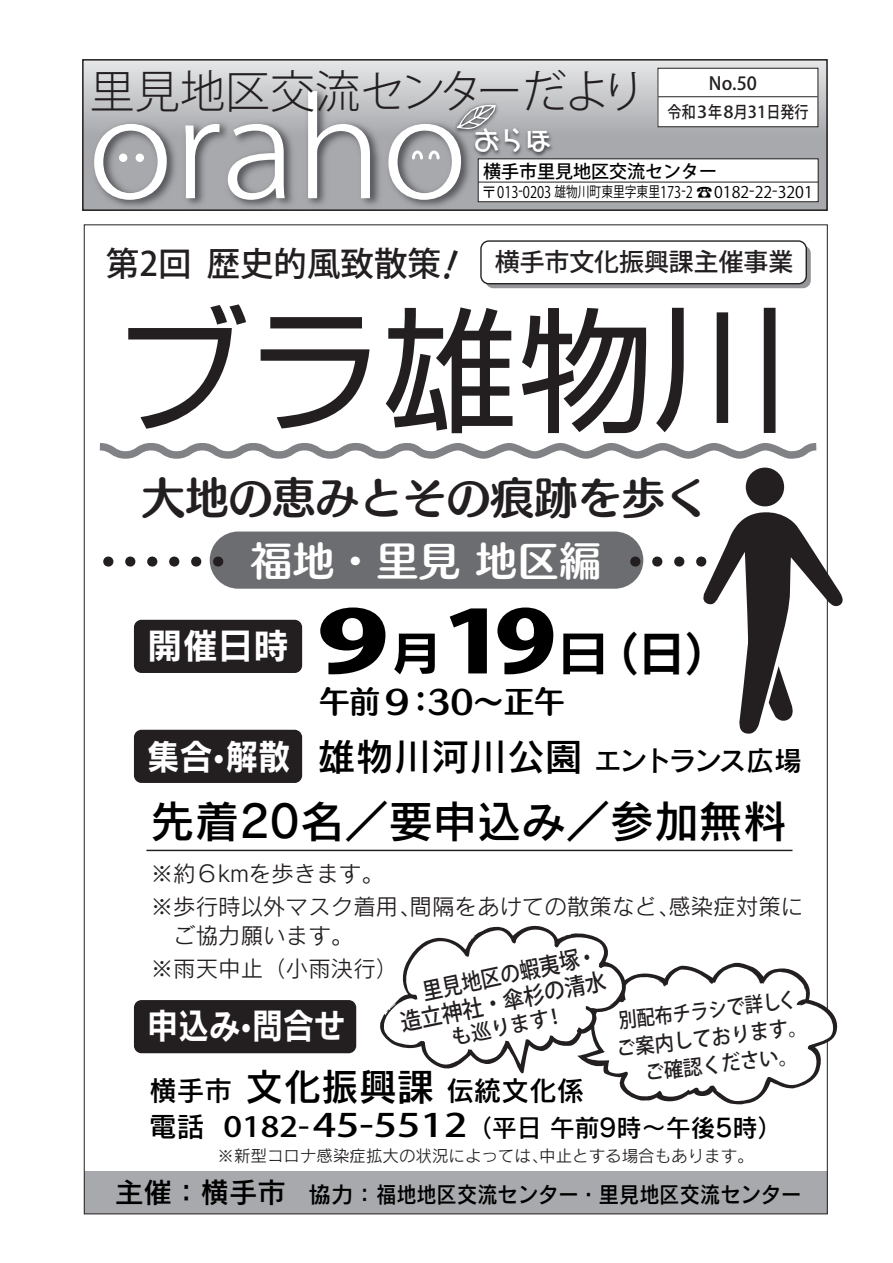
<style>
.page{position:relative;width:893px;height:1263px;background:#fff}
.page>*{position:absolute;margin:0;border:0;box-sizing:border-box;transform-origin:0 0}
.t1{font:135px "Shin Go Pro";color:#231f20}
.t2{font:46.35px "Rodin Pro B";color:#000;scale:1.13 1}
.t3{font:300 45px "Koz Go Pro";color:#231f20}
.t4{font:44.25px "Rodin Pro DB";color:#000}
.t5{font:43.65px "Humming Std B";color:#231f20}
.t6{font:40.05px "Humming Std B";color:#fff;scale:1.05 1}
.t7{font:35.4px "Rodin Pro B";color:#fff;scale:.88 1}
.t8{font:35.4px "Rodin Pro B";color:#fff;scale:.93 1}
.t9{font:35.4px "Rodin Pro B";color:#fff}
.t10{font:500 33.45px "Koz Go Pro";color:#231f20}
.t11{font:30.6px "Humming Std B";color:#000}
.t12{font:27.6px "Rodin Pro DB";letter-spacing:-.1em;color:#000}
.t13{font:27.6px "Rodin Pro DB";color:#000}
.t14{font:500 25.5px "Hase Toppo Std";color:#fff}
.t15{font:500 24.9px "Koz Go Pro";color:#231f20}
.t16{font:24.75px "Rodin Pro DB";color:#000}
.t17{font:500 23.25px "Koz Go Pro";color:#231f20;scale:.9 1}
.t18{font:500 22.8px "Koz Go Pro";color:#231f20;scale:.87 1}
.t19{font:22.5px/33px "Rodin Pro M";color:#231f20}
.t20{font:22.5px "Rodin Pro DB";color:#000}
.t21{font:500 20.7px/27.6px "Koz Go Pro";color:#231f20;text-align:center;scale:.88 1}
.t22{font:500 20.4px "Koz Go Pro";color:#231f20}
.t23{font:500 18px "Koz Go Pro";color:#000}
.t24{font:500 18px "Koz Go Pro";color:#231f20}
.t25{font:16.5px "Rodin Pro M";color:#231f20}
.t26{font:500 16.5px "Koz Go Pro";color:#231f20;scale:.85 1}
.t27{font:15.9px "Koz Go Pro";color:#000}
.s1{font-size:14.55px}
.s2{font-family:"Koz Go Std";font-weight:800;font-size:85.5px}
.s3{font-size:37.8px}
.s4{font-size:23.25px}
.s5{font-size:27.6px}
.s6{font-family:"Koz Go Pro";font-weight:500;font-size:27.6px}
.s7{font-family:"Koz Go Pro";font-weight:500;font-size:31.95px}
.s8{font-size:28.5px}
</style>
<div class="page">
<div style="left:84px;top:1171px;width:743px;height:43px;background:#a8a9ad"></div>
<div style="left:210px;top:531px;width:433px;height:58px;background:#6c6d70;border-radius:29px"></div>
<svg style="left:550px;top:62px;width:275px;height:146px;background:#b4b5b8"></svg>
<div style="left:658px;top:68px;width:160px;height:59px;background:#fff"></div>
<div style="left:658px;top:68px;width:160px;height:59px;border:1px solid #231f20"></div>
<hr style="left:658px;top:96px;width:160px;height:1px;background:#231f20">
<div style="left:478px;top:159px;width:340px;height:43px;background:#fff"></div>
<div style="left:478px;top:159px;width:340px;height:43px;border:1px solid #231f20"></div>
<hr style="left:478px;top:182px;width:340px;height:1px;background:#231f20">
<img style="left:82px;top:59px;width:402px;height:198px">
<svg style="left:94px;top:124px;width:73px;height:76px"></svg>
<svg style="left:185px;top:124px;width:34px;height:74px"></svg>
<svg style="left:228px;top:124px;width:57px;height:76px"></svg>
<svg style="left:308px;top:91px;width:62px;height:107px"></svg>
<div style="left:119px;top:154px;width:8px;height:8px;background:#fff;border-radius:50%"></div>
<div style="left:136px;top:154px;width:8px;height:8px;background:#fff;border-radius:50%"></div>
<img style="left:420px;top:75px;width:186px;height:136px">
<img style="left:401px;top:59px;width:149px;height:126px">
<svg style="left:388px;top:104px;width:108px;height:96px"></svg>
<svg style="left:99px;top:443px;width:718px;height:16px"></svg>
<svg style="left:485px;top:246px;width:326px;height:42px"></svg>
<div style="left:481px;top:241px;width:325px;height:43px;background:#fff;border-radius:8px"></div>
<div style="left:480px;top:240px;width:327px;height:44px;border:1px solid #231f20;border-radius:8px"></div>
<svg style="left:108px;top:556px;width:110px;height:11px"></svg>
<div style="left:134px;top:620px;width:168px;height:53px;background:#231f20;border-radius:8px"></div>
<div style="left:134px;top:730px;width:168px;height:53px;background:#231f20;border-radius:8px"></div>
<div style="left:134px;top:1000px;width:222px;height:53px;background:#231f20;border-radius:8px"></div>
<hr style="left:146px;top:850px;width:646px;height:1px;background:#231f20">
<div style="left:746px;top:468px;width:38px;height:38px;background:#231f20;border-radius:50%"></div>
<svg style="left:635px;top:510px;width:208px;height:225px"></svg>
<svg style="left:380px;top:924px;width:458px;height:180px"></svg>
<svg style="left:444px;top:249px;width:15px;height:8px"></svg>
<p class="t3" style="left:90px;top:62px;width:557px">里見地区交流センターだより</p>
<p class="t14" style="left:474px;top:121px;width:78px">おらほ</p>
<p class="t24" style="left:709px;top:72px;width:50px">No.50</p>
<p class="t26" style="left:668px;top:101px;width:167px">令和3年8月31日発行</p>
<p class="t23" style="left:483px;top:160px;width:235px">横手市里見地区交流センター</p>
<p class="t27" style="left:481px;top:181px;width:333px">〒013-0203 <span class="s1">雄物川町東里字東里</span>173-2 ☎0182-22-3201</p>
<p class="t10" style="left:106px;top:242px;width:336px">第2回 歴史的風致散策</p>
<p class="t1" style="left:114px;top:260px;width:676px">ブラ雄物川</p>
<p class="t15" style="left:495px;top:246px;width:300px">横手市文化振興課主催事業</p>
<p class="t5" style="left:141px;top:464px;width:569px">大地の恵みとその痕跡を歩く</p>
<p class="t6" style="left:250px;top:531px;width:336px">福地・里見 地区編</p>
<p class="t9" style="left:147px;top:622px;width:143px">開催日時</p>
<p class="t8" style="left:147px;top:733px;width:156px">集合•解散</p>
<p class="t2" style="left:316px;top:622px;width:367px"><span class="s2">9</span>月<span class="s2">19</span>日（日）</p>
<p class="t11" style="left:319px;top:679px;width:247px">午前９：30～正午</p>
<p class="t12" style="left:318px;top:742px;width:485px"><span class="s3">雄物川河川公園</span>エントランス広場</p>
<p class="t4" style="left:151px;top:792px;width:638px">先着20名／要申込み／参加無料</p>
<p class="t19" style="left:151px;top:857px;width:654px">※約６kmを歩きます。<br>※歩行時以外マスク着用､間隔をあけての散策など､感染症対策に</p>
<p class="t19" style="left:151px;top:918px;width:249px">　ご協力願います。<br>※雨天中止（小雨決行）</p>
<p class="t18" style="left:396px;top:982px;width:234px;rotate:-12deg">　 里見地区の<span class="s4">蝦夷塚・</span></p>
<p class="t17" style="left:397px;top:1009px;width:234px;rotate:-12deg">造立神社・傘杉の清水</p>
<p class="t21" style="left:611px;top:1009px;width:220px;rotate:-7deg">別配布チラシで詳しくご案内しております。ご確認ください。</p>
<p class="t22" style="left:449px;top:1025px;width:116px;rotate:-12deg">も巡ります！</p>
<p class="t7" style="left:147px;top:1002px;width:227px">申込み•問合せ</p>
<p class="t13" style="left:149px;top:1072px;width:437px">横手市 <span class="s3">文化振興課</span>伝統文化係</p>
<p class="t16" style="left:149px;top:1112px;width:634px"><span class="s5">電話</span> <span class="s6">0182-</span><span class="s7">45-5512</span>（平日 午前9時～午後5時）</p>
<p class="t25" style="left:217px;top:1145px;width:538px">※新型コロナ感染症拡大の状況によっては､中止とする場合もあります。</p>
<p class="t20" style="left:115px;top:1180px;width:688px"><span class="s8">主催：横手市</span>　協力：福地地区交流センター・里見地区交流センター</p>
</div>
